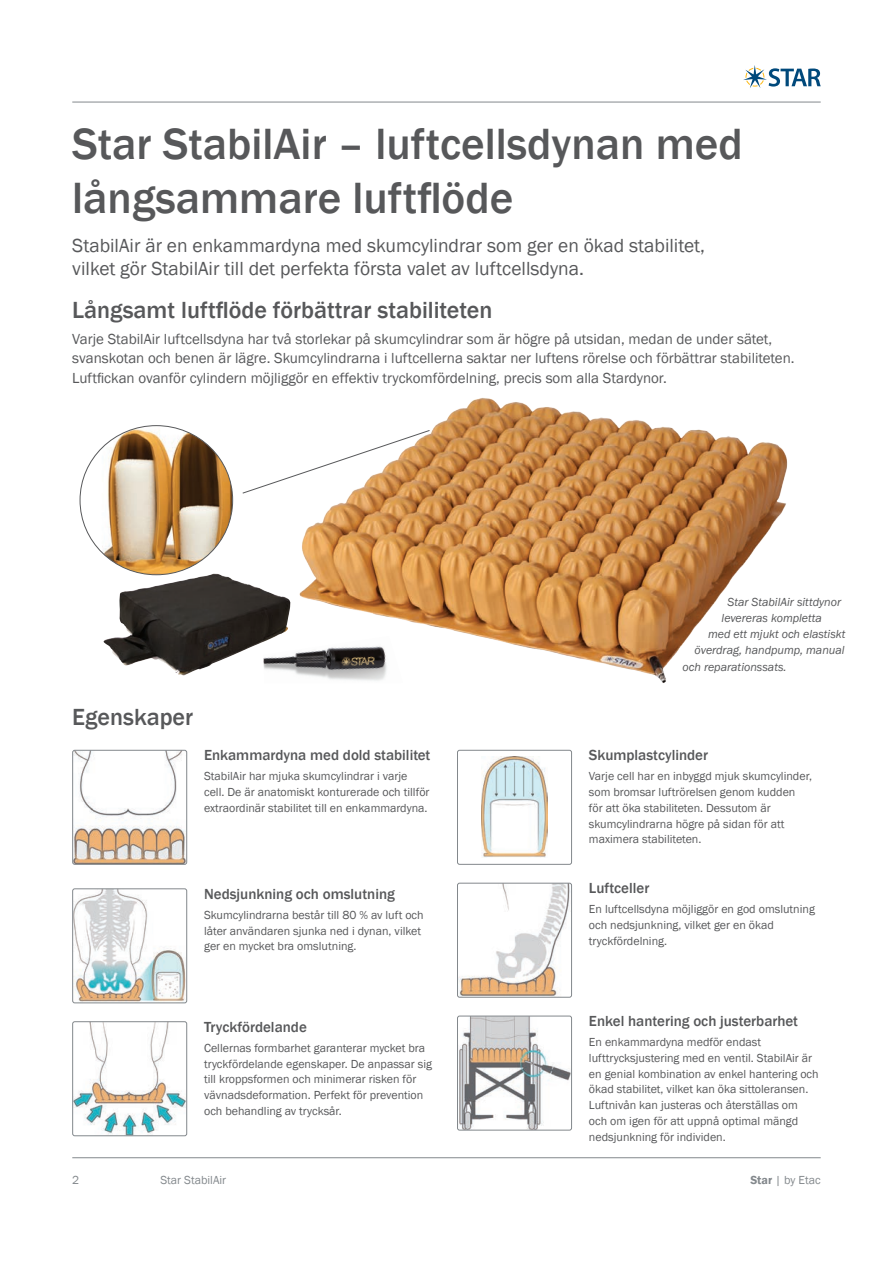
<style>
.page{position:relative;width:893px;height:1263px;background:#fff}
.page>*{position:absolute;margin:0;border:0;box-sizing:border-box;transform-origin:0 0}
.t1{font:500 45px/54px "Franklin Gothic";color:#57585a}
.t2{font:500 24px "Franklin Gothic";color:#57585a}
.t3{font:19.5px/22.5px "Franklin Gothic";color:#57585a}
.t4{font:15px/19.5px "Franklin Gothic";color:#57585a}
.t5{font:500 15px "Franklin Gothic";color:#57585a}
.t6{font:12px/15.8px "Franklin Gothic";color:#57585a}
.t7{font:italic 12px "Franklin Gothic";color:#57585a}
.t8{font:12px "Franklin Gothic";color:#83888c}
.s1{font-weight:600}
</style>
<div class="page">
<hr style="left:72px;top:102px;width:749px;height:1px;background:#83888c">
<hr style="left:72px;top:1157px;width:749px;height:1px;background:#83888c">
<svg style="left:743px;top:65px;width:78px;height:23px"></svg>
<img style="left:74px;top:750px;width:113px;height:113px">
<div style="left:72px;top:750px;width:115px;height:115px;border:1px solid #83888c;border-radius:2px"></div>
<img style="left:74px;top:890px;width:113px;height:113px">
<div style="left:72px;top:888px;width:115px;height:115px;border:1px solid #83888c;border-radius:2px"></div>
<img style="left:74px;top:1023px;width:113px;height:113px">
<div style="left:72px;top:1021px;width:115px;height:115px;border:1px solid #83888c;border-radius:2px"></div>
<img style="left:482px;top:757px;width:65px;height:101px">
<div style="left:457px;top:750px;width:115px;height:115px;border:1px solid #83888c;border-radius:2px"></div>
<img style="left:457px;top:883px;width:115px;height:114px">
<div style="left:457px;top:883px;width:115px;height:114px;border:1px solid #83888c;border-radius:2px"></div>
<img style="left:457px;top:1016px;width:115px;height:114px">
<div style="left:457px;top:1016px;width:115px;height:114px;border:1px solid #83888c;border-radius:2px"></div>
<img style="left:299px;top:398px;width:489px;height:285px">
<img style="left:80px;top:426px;width:152px;height:148px">
<svg style="left:242px;top:429px;width:188px;height:65px"></svg>
<img style="left:103px;top:574px;width:188px;height:101px">
<img style="left:263px;top:636px;width:140px;height:47px">
<h1 class="t1" style="left:72px;top:117px;width:672px">Star StabilAir – luftcellsdynan med långsammare luftflöde</h1>
<h3 class="t3" style="left:72px;top:235px;width:634px">StabilAir är en enkammardyna med skumcylindrar som ger en ökad stabilitet, vilket gör StabilAir till det perfekta första valet av luftcellsdyna.</h3>
<h2 class="t2" style="left:72px;top:295px;width:422px">Långsamt luftflöde förbättrar stabiliteten</h2>
<p class="t4" style="left:72px;top:329px;width:724px">Varje StabilAir luftcellsdyna har två storlekar på skumcylindrar som är högre på utsidan, medan de under sätet, svanskotan och benen är lägre. Skumcylindrarna i luftcellerna saktar ner luftens rörelse och förbättrar stabiliteten.<br>Luftfickan ovanför cylindern möjliggör en effektiv tryckomfördelning, precis som alla Stardynor.</p>
<h2 class="t2" style="left:72px;top:702px;width:122px">Egenskaper</h2>
<p class="t5" style="left:204px;top:746px;width:228px">Enkammardyna med dold stabilitet</p>
<p class="t6" style="left:204px;top:769px;width:227px">StabilAir har mjuka skumcylindrar i varje cell. De är anatomiskt konturerade och tillför extraordinär stabilitet till en enkammardyna.</p>
<p class="t5" style="left:204px;top:885px;width:192px">Nedsjunkning och omslutning</p>
<p class="t6" style="left:204px;top:907px;width:221px">Skumcylindrarna består till 80 % av luft och låter användaren sjunka ned i dynan, vilket ger en mycket bra omslutning.</p>
<p class="t5" style="left:204px;top:1017px;width:104px">Tryckfördelande</p>
<p class="t6" style="left:204px;top:1040px;width:229px">Cellernas formbarhet garanterar mycket bra tryckfördelande egenskaper. De anpassar sig till kroppsformen och minimerar risken för vävnadsdeformation. Perfekt för prevention och behandling av trycksår.</p>
<p class="t7" style="left:728px;top:594px;width:115px">Star StabilAir sittdynor</p>
<p class="t7" style="left:722px;top:610px;width:102px">levereras kompletta</p>
<p class="t7" style="left:708px;top:627px;width:139px">med ett mjukt och elastiskt</p>
<p class="t7" style="left:695px;top:643px;width:151px">överdrag, handpump, manual</p>
<p class="t7" style="left:683px;top:659px;width:105px">och reparationssats.</p>
<p class="t5" style="left:589px;top:746px;width:121px">Skumplastcylinder</p>
<p class="t6" style="left:589px;top:769px;width:225px">Varje cell har en inbyggd mjuk skumcylinder, som bromsar luftrörelsen genom kudden för att öka stabiliteten. Dessutom är skumcylindrarna högre på sidan för att maximera stabiliteten.</p>
<p class="t5" style="left:589px;top:879px;width:62px">Luftceller</p>
<p class="t6" style="left:589px;top:902px;width:227px">En luftcellsdyna möjliggör en god omslutning och nedsjunkning, vilket ger en ökad tryckfördelning.</p>
<p class="t5" style="left:589px;top:1012px;width:211px">Enkel hantering och justerbarhet</p>
<p class="t6" style="left:589px;top:1034px;width:231px">En enkammardyna medför endast lufttrycksjustering med en ventil. StabilAir är en genial kombination av enkel hantering och ökad stabilitet, vilket kan öka sittoleransen.<br>Luftnivån kan justeras och återställas om och om igen för att uppnå optimal mängd nedsjunkning för individen.</p>
<p class="t8" style="left:72px;top:1173px;width:9px">2</p>
<p class="t8" style="left:160px;top:1173px;width:67px">Star StabilAir</p>
<p class="t8" style="left:750px;top:1173px;width:72px"><span class="s1">Star</span> | by Etac</p>
</div>
